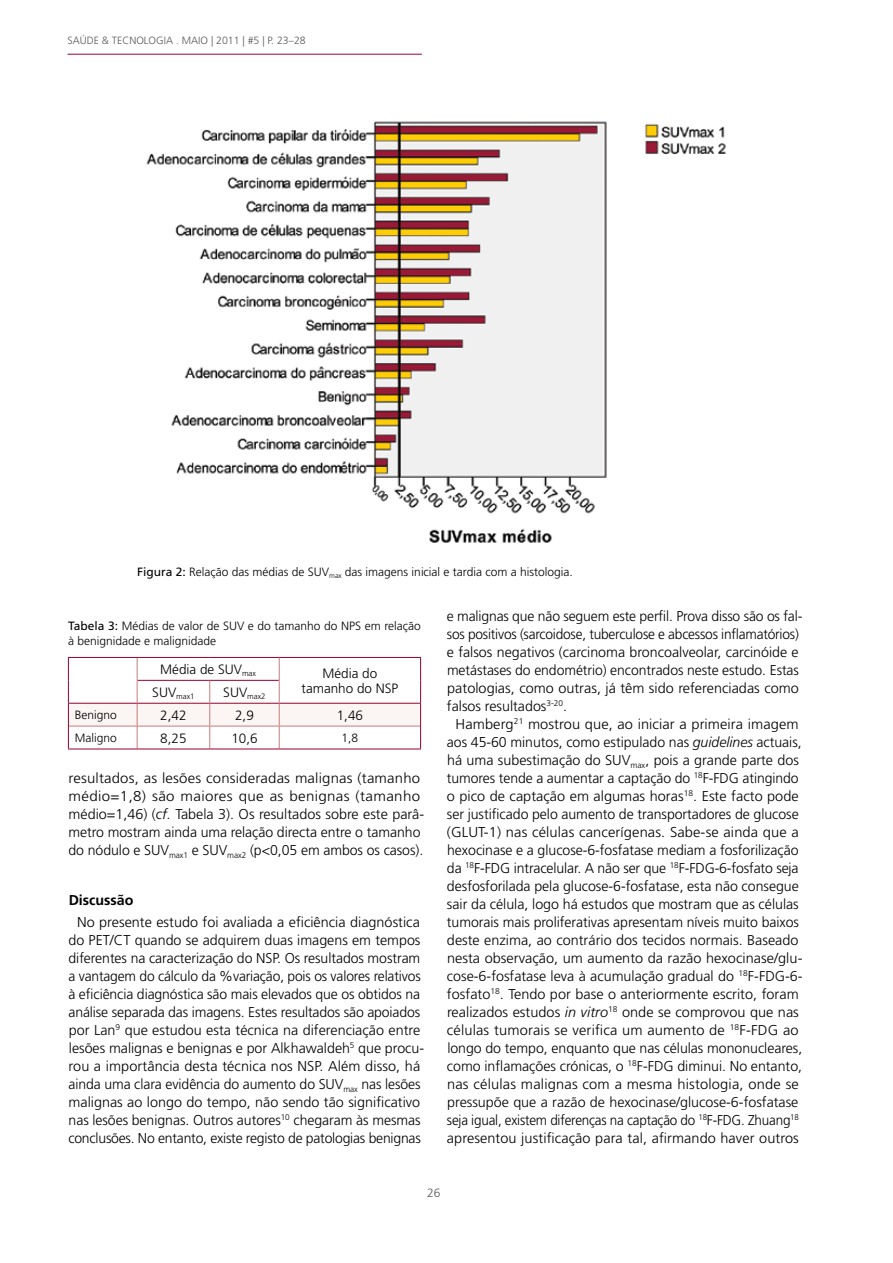
<style>
.page{position:relative;width:893px;height:1263px;background:#fff}
.page>*{position:absolute;margin:0;border:0;box-sizing:border-box;transform-origin:0 0}
.t1{font:300 14.25px/18px "Frutiger LT Std";color:#000;text-align:center}
.t2{font:300 14.25px/18px "Frutiger LT Std";color:#000;scale:1.05 1}
.t3{font:700 14.25px "Frutiger LT Std";color:#000}
.t4{font:300 13.5px/15px "Frutiger LT Std";color:#000;text-align:center}
.t5{font:300 12px/15px "Frutiger LT Std";color:#000}
.t6{font:300 12px "Frutiger LT Std";color:#58595b}
.t7{font:300 10.5px "Frutiger LT Std";color:#58595b}
.t8{font:300 7.8px "Frutiger LT Std";color:#000}
.s1{font-weight:400}
.s2{font-style:italic}
</style>
<div class="page">
<hr style="left:68px;top:54px;width:354px;height:1px;background:#98002e">
<hr style="left:68px;top:657px;width:69px;height:1px;background:#98002e">
<hr style="left:137px;top:657px;width:73px;height:1px;background:#98002e">
<hr style="left:210px;top:657px;width:69px;height:1px;background:#98002e">
<hr style="left:279px;top:657px;width:142px;height:1px;background:#98002e">
<svg style="left:68px;top:658px;width:353px;height:91px"></svg>
<hr style="left:68px;top:749px;width:69px;height:1px;background:#98002e">
<hr style="left:137px;top:749px;width:73px;height:1px;background:#98002e">
<hr style="left:210px;top:749px;width:69px;height:1px;background:#98002e">
<hr style="left:279px;top:749px;width:142px;height:1px;background:#98002e">
<img style="left:146px;top:121px;width:580px;height:422px">
<p class="t7" style="left:68px;top:34px;width:240px">SAÚDE &amp; TECNOLOGIA . MAIO | 2011 | #5 | P. 23–28</p>
<p class="t5" style="left:137px;top:565px;width:437px"><span class="s1">Figura 2:</span> Relação das médias de SUV<sub>max</sub> das imagens inicial e tardia com a histologia.</p>
<p class="t5" style="left:68px;top:619px;width:354px"><span class="s1">Tabela 3:</span> Médias de valor de SUV e do tamanho do NPS em relação à benignidade e malignidade</p>
<p class="t4" style="left:160px;top:662px;width:97px">Média de SUV<sub>max</sub></p>
<p class="t4" style="left:302px;top:666px;width:98px">Média do tamanho do NSP</p>
<p class="t8" style="left:152px;top:692px;width:44px"><sup>SUV</sup>max1</p>
<p class="t8" style="left:223px;top:692px;width:44px"><sup>SUV</sup>max2</p>
<p class="t5" style="left:75px;top:708px;width:44px">Benigno</p>
<p class="t4" style="left:160px;top:708px;width:28px">2,42</p>
<p class="t4" style="left:235px;top:708px;width:20px">2,9</p>
<p class="t4" style="left:337px;top:708px;width:28px">1,46</p>
<p class="t5" style="left:75px;top:730px;width:44px">Maligno</p>
<p class="t4" style="left:160px;top:731px;width:28px">8,25</p>
<p class="t4" style="left:231px;top:731px;width:28px">10,6</p>
<p class="t5" style="left:342px;top:730px;width:18px">1,8</p>
<p class="t2" style="left:69px;top:769px;width:339px">resultados, as lesões consideradas malignas (tamanho médio=1,8) são maiores que as benignas (tamanho médio=1,46) (<span class="s2">cf.</span> Tabela 3). Os resultados sobre este parâ&shy;metro mostram ainda uma relação directa entre o tamanho do nódulo e SUV<sub>max1</sub> e SUV<sub>max2</sub> (p&lt;0,05 em ambos os casos).</p>
<p class="t3" style="left:69px;top:891px;width:66px">Discussão</p>
<p class="t1" style="left:68px;top:913px;width:356px">No presente estudo foi avaliada a eficiência diagnóstica do PET/CT quando se adquirem duas imagens em tempos diferentes na caracterização do NSP. Os resultados mostram a vantagem do cálculo da %variação, pois os valores relativos à eficiência diagnóstica são mais elevados que os obtidos na análise separada das imagens. Estes resultados são apoiados por Lan<sup>9</sup> que estudou esta técnica na diferenciação entre lesões malignas e benignas e por Alkhawaldeh<sup>5</sup> que procu&shy;rou a importância desta técnica nos NSP. Além disso, há ainda uma clara evidência do aumento do SUV<sub>max</sub> nas lesões malignas ao longo do tempo, não sendo tão significativo nas lesões benignas. Outros autores<sup>10</sup> chegaram às mesmas conclusões. No entanto, existe registo de patologias benignas</p>
<p class="t1" style="left:447px;top:607px;width:357px;text-align:left">e malignas que não seguem este perfil. Prova disso são os fal&shy;sos positivos (sarcoidose, tuberculose e abcessos inflamatórios) e falsos negativos (carcinoma broncoalveolar, carcinóide e metástases do endométrio) encontrados neste estudo. Estas patologias, como outras, já têm sido referenciadas como falsos resultados<sup>3-20</sup>.</p>
<p class="t1" style="left:447px;top:715px;width:357px">Hamberg<sup>21</sup> mostrou que, ao iniciar a primeira imagem aos 45-60 minutos, como estipulado nas <span class="s2">guidelines</span> actuais, há uma subestimação do SUV<sub>max</sub>, pois a grande parte dos tumores tende a aumentar a captação do <sup>18</sup>F-FDG atingindo o pico de captação em algumas horas<sup>18</sup>. Este facto pode ser justificado pelo aumento de transportadores de glucose (GLUT-1) nas células cancerígenas. Sabe-se ainda que a hexocinase e a glucose-6-fosfatase mediam a fosforilização da <sup>18</sup>F-FDG intracelular. A não ser que <sup>18</sup>F-FDG-6-fosfato seja desfosforilada pela glucose-6-fosfatase, esta não consegue sair da célula, logo há estudos que mostram que as células tumorais mais proliferativas apresentam níveis muito baixos deste enzima, ao contrário dos tecidos normais. Baseado nesta observação, um aumento da razão hexocinase/glu&shy;cose-6-fosfatase leva à acumulação gradual do <sup>18</sup>F-FDG-6- fosfato<sup>18</sup>. Tendo por base o anteriormente escrito, foram realizados estudos <span class="s2">in vitro</span><sup>18</sup> onde se comprovou que nas células tumorais se verifica um aumento de <sup>18</sup>F-FDG ao longo do tempo, enquanto que nas células mononucleares, como inflamações crónicas, o <sup>18</sup>F-FDG diminui. No entanto, nas células malignas com a mesma histologia, onde se pressupõe que a razão de hexocinase/glucose-6-fosfatase seja igual, existem diferenças na captação do <sup>18</sup>F-FDG. Zhuang<sup>18 </sup>apresentou justificação para tal, afirmando haver outros</p>
<p class="t6" style="left:427px;top:1186px;width:15px">26</p>
</div>
